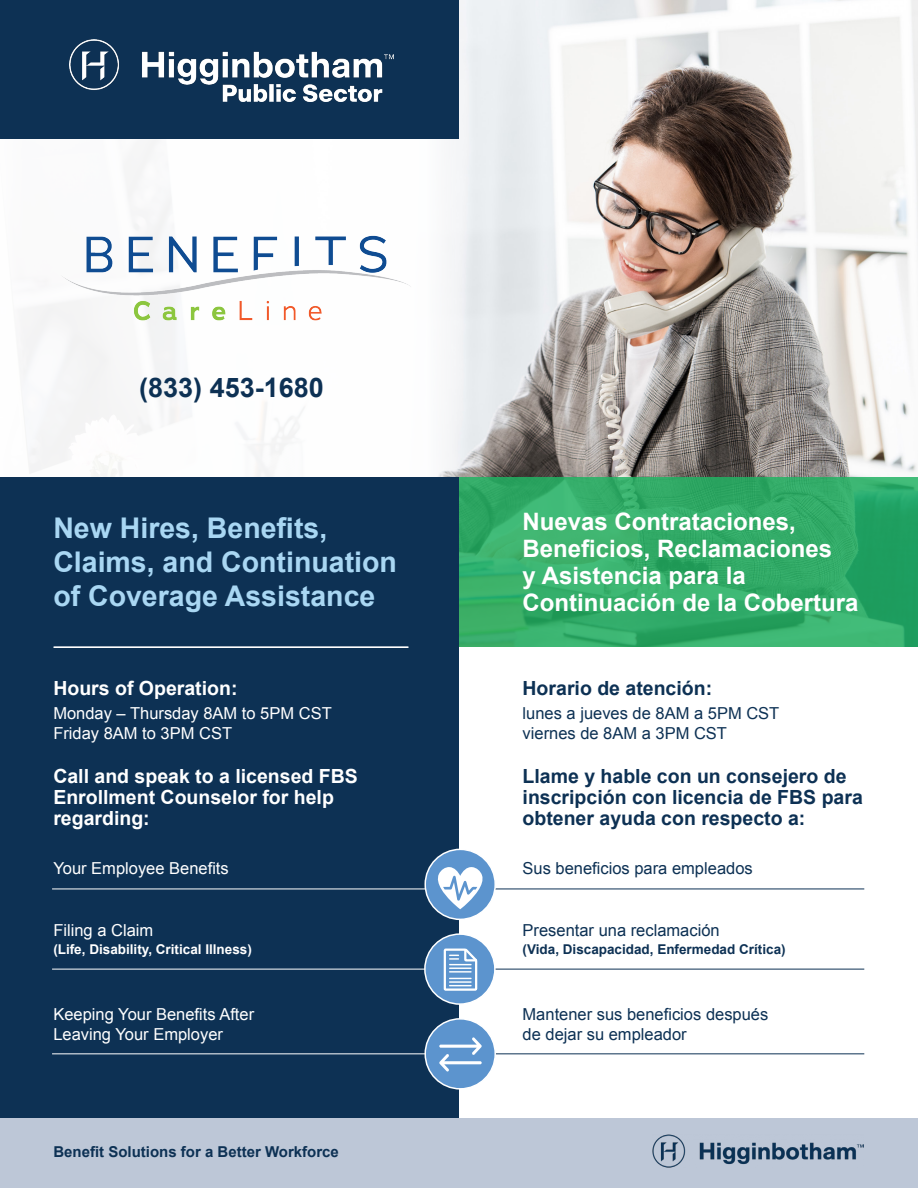
<style>
.page{position:relative;width:918px;height:1188px;background:#fff}
.page>*{position:absolute;margin:0;border:0;box-sizing:border-box;transform-origin:0 0}
.t1{font:700 28.5px/34.2px "Arial";color:#a9d7f3}
.t2{font:700 27px "Arial";color:#0d3154}
.t3{font:700 24px/27px "Arial";color:#fff}
.t4{font:700 19.5px/21px "Arial";color:#0d3154}
.t5{font:700 19.5px/21px "Arial";color:#fff}
.t6{font:16.5px "Arial";color:#0d3154}
.t7{font:16.5px "Arial";color:#fff}
.t8{font:700 15px "Arial";color:#0d3154}
.t9{font:700 13.5px "Arial";color:#0d3154}
.t10{font:700 13.5px "Arial";color:#fff}
</style>
<div class="page">
<img style="left:459px;top:0;width:459px;height:477px">
<svg style="left:459px;top:477px;width:459px;height:169px;background:#32ac69"></svg>
<div style="left:0;top:477px;width:459px;height:654px;background:#0d3154"></div>
<hr style="left:53px;top:646px;width:356px;height:2px;background:#fff">
<div style="left:0;top:0;width:459px;height:138px;background:#0d3154"></div>
<div style="left:0;top:1119px;width:918px;height:69px;background:#bdc7d7"></div>
<img style="left:70px;top:40px;width:323px;height:61px">
<img style="left:652px;top:1134px;width:212px;height:34px">
<img style="left:32px;top:174px;width:379px;height:201px">
<hr style="left:52px;top:889px;width:407px;height:1px;background:#fff">
<hr style="left:52px;top:969px;width:407px;height:1px;background:#fff">
<hr style="left:52px;top:1053px;width:407px;height:1px;background:#fff">
<hr style="left:447px;top:889px;width:417px;height:1px;background:#0d3154">
<hr style="left:447px;top:969px;width:417px;height:1px;background:#0d3154">
<hr style="left:447px;top:1053px;width:417px;height:1px;background:#0d3154">
<div style="left:425px;top:849px;width:70px;height:70px;background:#5c94ce;border-radius:50%"></div>
<div style="left:424px;top:849px;width:72px;height:71px;border:2px solid #fff;border-radius:50%"></div>
<svg style="left:437px;top:867px;width:47px;height:42px"></svg>
<div style="left:425px;top:1019px;width:70px;height:70px;background:#5c94ce;border-radius:50%"></div>
<div style="left:424px;top:1018px;width:72px;height:72px;border:2px solid #fff;border-radius:50%"></div>
<div style="left:425px;top:934px;width:70px;height:70px;background:#5c94ce;border-radius:50%"></div>
<div style="left:424px;top:933px;width:72px;height:72px;border:2px solid #fff;border-radius:50%"></div>
<svg style="left:443px;top:948px;width:35px;height:43px"></svg>
<svg style="left:439px;top:1037px;width:43px;height:35px"></svg>
<p class="t2" style="left:139px;top:369px;width:186px">(833) 453-1680</p>
<p class="t1" style="left:53px;top:512px;width:345px">New Hires, Benefits,<br>Claims, and Continuation of Coverage Assistance</p>
<p class="t3" style="left:523px;top:509px;width:275px">Nuevas Contrataciones,</p>
<p class="t3" style="left:523px;top:536px;width:338px">Beneficios, Reclamaciones<br>y Asistencia para la<br>Continuación de la Cobertura</p>
<p class="t5" style="left:53px;top:678px;width:186px">Hours of Operation:</p>
<p class="t7" style="left:53px;top:702px;width:280px">Monday – Thursday 8AM to 5PM CST</p>
<p class="t7" style="left:53px;top:722px;width:180px">Friday 8AM to 3PM CST</p>
<p class="t5" style="left:53px;top:766px;width:306px">Call and speak to a licensed FBS<br>Enrollment Counselor for help regarding:</p>
<p class="t4" style="left:523px;top:678px;width:191px">Horario de atención:</p>
<p class="t6" style="left:523px;top:702px;width:258px">lunes a jueves de 8AM a 5PM CST</p>
<p class="t6" style="left:523px;top:722px;width:206px">viernes de 8AM a 3PM CST</p>
<p class="t4" style="left:523px;top:766px;width:342px">Llame y hable con un consejero de inscripción con licencia de FBS para obtener ayuda con respecto a:</p>
<p class="t7" style="left:53px;top:858px;width:177px">Your Employee Benefits</p>
<p class="t6" style="left:523px;top:857px;width:232px">Sus beneficios para empleados</p>
<p class="t7" style="left:53px;top:919px;width:101px">Filing a Claim</p>
<p class="t10" style="left:53px;top:940px;width:200px">(Life, Disability, Critical Illness)</p>
<p class="t6" style="left:523px;top:919px;width:199px">Presentar una reclamación</p>
<p class="t9" style="left:523px;top:940px;width:265px">(Vida, Discapacidad, Enfermedad Crítica)</p>
<p class="t7" style="left:53px;top:1004px;width:202px">Keeping Your Benefits After</p>
<p class="t7" style="left:53px;top:1024px;width:171px">Leaving Your Employer</p>
<p class="t6" style="left:523px;top:1004px;width:247px">Mantener sus beneficios después</p>
<p class="t6" style="left:523px;top:1024px;width:166px">de dejar su empleador</p>
<p class="t8" style="left:53px;top:1142px;width:287px">Benefit Solutions for a Better Workforce</p>
</div>
